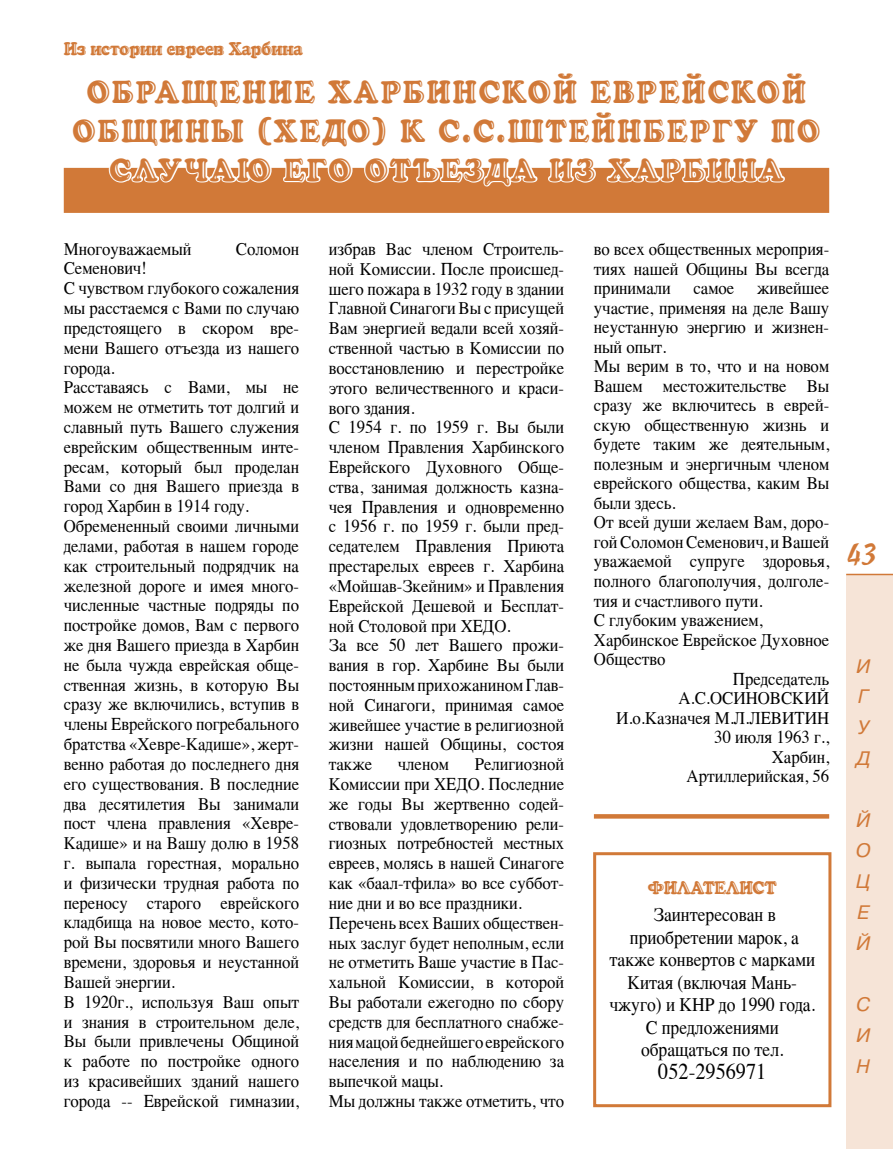
<style>
.page{position:relative;width:893px;height:1149px;background:#fff}
.page>*{position:absolute;margin:0;border:0;box-sizing:border-box;transform-origin:0 0}
.t1{font:900 31.5px/39px "Cooper Hilite CY";letter-spacing:.075em;color:#d17938;text-align:center;scale:.9 1}
.t2{font:27px "Cascade Script";color:#d17938}
.t3{font:22.5px "Times";color:#000;scale:.9 1}
.t4{font:19.5px/22.5px "Times";color:#000;text-align:center;scale:.9 1}
.t5{font:italic 19.5px/30.8px "Pragmatica C";color:#d17938;text-align:justify}
.t6{font:18px/19.8px "Times";color:#000;scale:.93 1}
.t7{font:900 18px "Cooper Hilite CY";letter-spacing:-.03em;color:#d17938;scale:.9 1}
</style>
<div class="page">
<div style="left:846px;top:574px;width:47px;height:574px;background:#f6e4d7"></div>
<hr style="left:846px;top:573px;width:47px;height:2px;background:#d17938">
<svg style="left:70px;top:167px;width:753px;height:46px"></svg>
<div style="left:593px;top:851px;width:238px;height:255px;border:3px solid #d17938"></div>
<svg style="left:594px;top:814px;width:235px;height:4px"></svg>
<p class="t7" style="left:64px;top:38px;width:267px">Из истории евреев Харбина</p>
<h1 class="t1" style="left:73px;top:71px;width:832px">ОБРАЩЕНИЕ ХАРБИНСКОЙ ЕВРЕЙСКОЙ<br>ОБЩИНЫ (ХЕДО) К С.С.ШТЕЙНБЕРГУ ПО<br>СЛУЧАЮ ЕГО ОТЪЕЗДА ИЗ ХАРБИНА</h1>
<p class="t6" style="left:64px;top:237px;width:139px">Многоуважаемый</p>
<p class="t6" style="left:236px;top:237px;width:69px">Соломон</p>
<p class="t6" style="left:64px;top:257px;width:255px">Семенович!<br>С чувством глубокого сожаления мы расстаемся с Вами по случаю предстоящего в скором вре&shy;мени Вашего отъезда из нашего города.<br>Расставаясь с Вами, мы не можем не отметить тот долгий и славный путь Вашего служения еврейским общественным инте&shy;ресам, который был проделан<br>Вами со дня Вашего приезда в город Харбин в 1914 году.<br>Обремененный своими личными делами, работая в нашем городе как строительный подрядчик на железной дороге и имея много&shy;численные частные подряды по постройке домов, Вам с первого же дня Вашего приезда в Харбин не была чужда еврейская обще&shy;ственная жизнь, в которую Вы сразу же включились, вступив в члены Еврейского погребального братства «Хевре-Кадише», жерт&shy;венно работая до последнего дня его существования. В последние два десятилетия Вы занимали пост члена правления «Хевре-<br>Кадише» и на Вашу долю в 1958 г. выпала горестная, морально и физически трудная работа по переносу старого еврейского кладбища на новое место, кото&shy;рой Вы посвятили много Вашего времени, здоровья и неустанной<br>Вашей энергии.<br>В 1920г., используя Ваш опыт и знания в строительном деле,<br>Вы были привлечены Общиной к работе по постройке одного из красивейших зданий нашего города -- Еврейской гимназии,</p>
<p class="t6" style="left:329px;top:237px;width:255px">избрав Вас членом Строитель&shy;ной Комиссии. После происшед&shy;шего пожара в 1932 году в здании<br>Главной Синагоги Вы с присущей<br>Вам энергией ведали всей хозяй&shy;ственной частью в Комиссии по восстановлению и перестройке этого величественного и краси&shy;вого здания.<br>С 1954 г. по 1959 г. Вы были членом Правления Харбинского<br>Еврейского Духовного Обще&shy;ства, занимая должность казна&shy;чея Правления и одновременно с 1956 г. по 1959 г. были пред&shy;седателем Правления Приюта престарелых евреев г. Харбина «Мойшав-Зкейним» и Правления<br>Еврейской Дешевой и Бесплат&shy;ной Столовой при ХЕДО.<br>За все 50 лет Вашего прожи&shy;вания в гор. Харбине Вы были постоянным прихожанином Глав&shy;ной Синагоги, принимая самое живейшее участие в религиозной жизни нашей Общины, состоя также</p>
<p class="t6" style="left:329px;top:752px;width:255px;text-indent:146px">Религиозной<br>Комиссии при ХЕДО. Последние же годы Вы жертвенно содей&shy;ствовали удовлетворению рели&shy;гиозных потребностей местных евреев, молясь в нашей Синагоге как «баал-тфила» во все суббот&shy;ние дни и во все праздники.<br>Перечень всех Ваших обществен&shy;ных заслуг будет неполным, если не отметить Ваше участие в Пас&shy;хальной Комиссии, в которой<br>Вы работали ежегодно по сбору средств для бесплатного снабже&shy;ния мацой беднейшего еврейского населения и по наблюдению за выпечкой мацы.<br>Мы должны также отметить, что</p>
<p class="t6" style="left:398px;top:752px;width:56px">членом</p>
<p class="t6" style="left:594px;top:238px;width:255px;text-align:justify">во всех общественных мероприя&shy;тиях нашей Общины Вы всегда принимали</p>
<p class="t6" style="left:693px;top:277px;width:45px">самое</p>
<p class="t6" style="left:757px;top:277px;width:79px">живейшее</p>
<p class="t6" style="left:594px;top:296px;width:255px">участие, применяя на деле Вашу</p>
<p class="t6" style="left:594px;top:316px;width:254px">неустанную энергию и жизнен-</p>
<p class="t6" style="left:594px;top:335px;width:79px">ный опыт.</p>
<p class="t6" style="left:594px;top:355px;width:254px">Мы верим в то, что и на новом</p>
<p class="t6" style="left:594px;top:374px;width:255px">Вашем местожительстве Вы</p>
<p class="t6" style="left:594px;top:394px;width:255px">сразу же включитесь в еврей-</p>
<p class="t6" style="left:594px;top:413px;width:254px">скую общественную жизнь и</p>
<p class="t6" style="left:594px;top:433px;width:254px">будете таким же деятельным,</p>
<p class="t6" style="left:594px;top:452px;width:255px">полезным и энергичным членом</p>
<p class="t6" style="left:594px;top:472px;width:255px">еврейского общества, каким Вы</p>
<p class="t6" style="left:594px;top:491px;width:89px">были здесь.</p>
<p class="t6" style="left:594px;top:511px;width:255px">От всей души желаем Вам, доро-</p>
<p class="t6" style="left:594px;top:530px;width:254px">гой Соломон Семенович, и Вашей</p>
<p class="t6" style="left:594px;top:550px;width:254px">уважаемой супруге здоровья,</p>
<p class="t6" style="left:594px;top:569px;width:255px">полного благополучия, долголе-</p>
<p class="t6" style="left:594px;top:589px;width:183px">тия и счастливого пути.</p>
<p class="t6" style="left:594px;top:608px;width:183px">С глубоким уважением,</p>
<p class="t6" style="left:594px;top:628px;width:254px">Харбинское Еврейское Духовное</p>
<p class="t6" style="left:594px;top:647px;width:79px">Общество</p>
<p class="t6" style="left:733px;top:666px;width:105px">Председатель</p>
<p class="t6" style="left:678px;top:686px;width:164px">А.С.ОСИНОВСКИЙ</p>
<p class="t6" style="left:616px;top:705px;width:231px">И.о.Казначея М.Л.ЛЕВИТИН</p>
<p class="t6" style="left:714px;top:725px;width:125px">30 июля 1963 г.,</p>
<p class="t6" style="left:772px;top:744px;width:63px">Харбин,</p>
<p class="t6" style="left:687px;top:764px;width:155px">Артиллерийская, 56</p>
<p class="t7" style="left:648px;top:876px;width:145px">ФИЛАТЕЛИСТ</p>
<p class="t4" style="left:609px;top:901px;width:230px">Заинтересован в приобретении марок, а также конвертов с марками<br>Китая (включая Мань&shy;чжуго) и КНР до 1990 года.<br>С предложениями обращаться по тел.</p>
<p class="t3" style="left:658px;top:1049px;width:121px">052-2956971</p>
<h2 class="t2" style="left:846px;top:537px;width:32px">43</h2>
<p class="t5" style="left:856px;top:650px;width:16px">И Г У Д</p>
<p class="t5" style="left:856px;top:804px;width:16px">Й O Ц Е Й</p>
<p class="t5" style="left:856px;top:988px;width:16px">С И Н</p>
</div>
